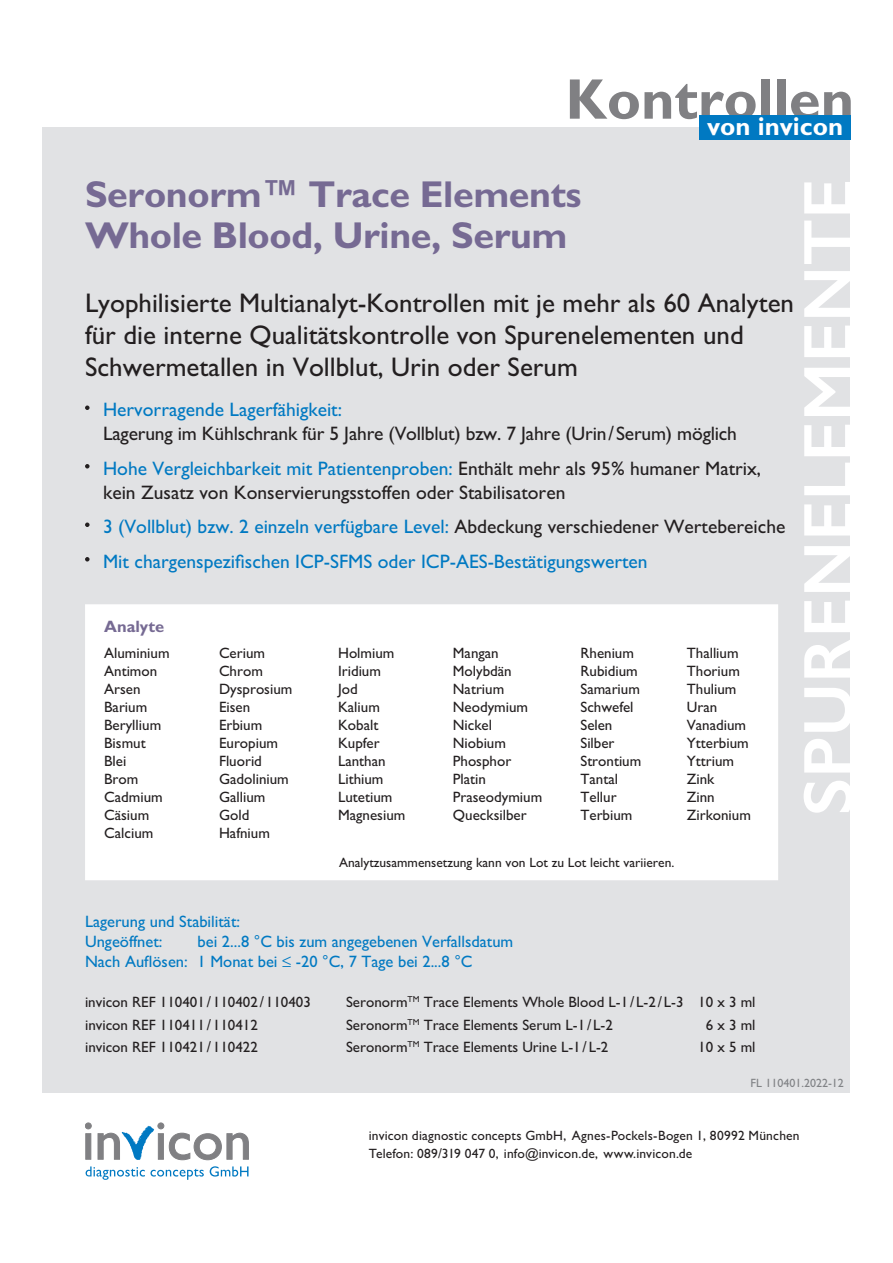
<style>
.page{position:relative;width:893px;height:1263px;background:#fff}
.page>*{position:absolute;margin:0;border:0;box-sizing:border-box;transform-origin:0 0}
.t1{font:600 70.5px "Gill Sans";color:#fff}
.t2{font:700 57.45px "M Gill Sans";color:#808083}
.t3{font:700 37.5px/40.5px "M Gill Sans";letter-spacing:-.01em;color:#766a93}
.t4{font:27px/31.5px "M Gill Sans";color:#231f20}
.t5{font:700 25.8px "M Gill Sans";color:#fff}
.t6{font:19.5px/34.5px "M Gill Sans";color:#0079c2}
.t7{font:19.5px/34.5px "M Gill Sans";color:#231f20}
.t8{font:16.5px/19.8px "M Gill Sans";color:#0079c2}
.t9{font:700 16.5px "M Gill Sans";color:#766a93}
.t10{font:15px/18px "M Gill Sans";color:#231f20}
.t11{font:13.5px/18px "M Gill Sans";letter-spacing:.01em;color:#231f20}
.t12{font:12px "M Gill Sans";color:#808285}
.s1{color:#0079c2}
.s2{color:#231f20}
</style>
<div class="page">
<div style="left:43px;top:128px;width:807px;height:965px;background:#e1e2e4"></div>
<svg style="left:86px;top:1166px;width:118px;height:14px"></svg>
<svg style="left:210px;top:1166px;width:39px;height:10px"></svg>
<svg style="left:85px;top:1123px;width:164px;height:37px"></svg>
<div style="left:699px;top:115px;width:152px;height:25px;background:#0079c2"></div>
<svg style="left:85px;top:405px;width:5px;height:5px"></svg>
<svg style="left:85px;top:464px;width:5px;height:4px"></svg>
<svg style="left:85px;top:522px;width:5px;height:5px"></svg>
<svg style="left:85px;top:557px;width:5px;height:4px"></svg>
<div style="left:85px;top:604px;width:693px;height:276px;background:#fff"></div>
<h2 class="t2" style="left:566px;top:66px;width:290px">Kontrollen</h2>
<h3 class="t5" style="left:707px;top:112px;width:137px">von invicon</h3>
<h3 class="t3" style="left:85px;top:174px;width:498px">Seronorm™ Trace Elements<br>Whole Blood, Urine, Serum</h3>
<h3 class="t4" style="left:85px;top:287px;width:711px">Lyophilisierte Multianalyt-Kontrollen mit je mehr als 60 Analyten für die interne Qualitätskontrolle von Spurenelementen und<br>Schwermetallen in Vollblut, Urin oder Serum</h3>
<h3 class="t6" style="left:103px;top:392px;width:241px">Hervorragende Lagerfähigkeit:</h3>
<h3 class="t7" style="left:103px;top:416px;width:660px">Lagerung im Kühlschrank für 5 Jahre (Vollblut) bzw. 7 Jahre (Urin/Serum) möglich<br><span class="s1">Hohe Vergleichbarkeit mit Patientenproben:</span> Enthält mehr als 95% humaner Matrix,</h3>
<h3 class="t6" style="left:103px;top:475px;width:684px"><span class="s2">kein Zusatz von Konservierungsstoffen oder Stabilisatoren<br></span>3 (Vollblut) bzw. 2 einzeln verfügbare Level: <span class="s2">Abdeckung verschiedener Wertebereiche<br></span>Mit chargenspezifischen ICP-SFMS oder ICP-AES-Bestätigungswerten</h3>
<p class="t9" style="left:104px;top:617px;width:61px">Analyte</p>
<p class="t10" style="left:104px;top:644px;width:67px">Aluminium<br>Antimon<br>Arsen<br>Barium<br>Beryllium<br>Bismut<br>Blei<br>Brom<br>Cadmium<br>Cäsium<br>Calcium</p>
<p class="t10" style="left:219px;top:644px;width:75px">Cerium<br>Chrom<br>Dysprosium<br>Eisen<br>Erbium<br>Europium<br>Fluorid<br>Gadolinium<br>Gallium<br>Gold<br>Hafnium</p>
<p class="t10" style="left:338px;top:644px;width:69px">Holmium<br>Iridium<br>Jod<br>Kalium<br>Kobalt<br>Kupfer<br>Lanthan<br>Lithium<br>Lutetium<br>Magnesium</p>
<p class="t10" style="left:453px;top:644px;width:91px">Mangan<br>Molybdän<br>Natrium<br>Neodymium<br>Nickel<br>Niobium<br>Phosphor<br>Platin<br>Praseodymium<br>Quecksilber</p>
<p class="t10" style="left:580px;top:644px;width:62px">Rhenium<br>Rubidium<br>Samarium<br>Schwefel<br>Selen<br>Silber<br>Strontium<br>Tantal<br>Tellur<br>Terbium</p>
<p class="t10" style="left:687px;top:644px;width:66px">Thallium<br>Thorium<br>Thulium<br>Uran<br>Vanadium<br>Ytterbium<br>Yttrium<br>Zink<br>Zinn<br>Zirkonium</p>
<p class="t11" style="left:339px;top:853px;width:337px">Analytzusammensetzung kann von Lot zu Lot leicht variieren.</p>
<h1 class="t1" style="left:786px;top:815px;width:638px;rotate:-90deg">SPURENELEMENTE</h1>
<p class="t8" style="left:85px;top:911px;width:157px">Lagerung und Stabilität:<br>Ungeöffnet:</p>
<p class="t8" style="left:85px;top:931px;width:430px;text-indent:112px">bei 2...8 °C bis zum angegebenen Verfallsdatum<br>Nach Auflösen: 1 Monat bei ≤ -20 °C, 7 Tage bei 2...8 °C</p>
<p class="t10" style="left:85px;top:993px;width:227px">invicon REF 110401 / 110402 / 110403</p>
<p class="t10" style="left:346px;top:993px;width:411px">Seronorm<sup>TM</sup> Trace Elements Whole Blood L-1 / L-2 / L-3 10 x 3 ml</p>
<p class="t10" style="left:85px;top:1016px;width:174px">invicon REF 110411 /110412</p>
<p class="t10" style="left:346px;top:1016px;width:268px">Seronorm<sup>TM</sup> Trace Elements Serum L-1 / L-2</p>
<p class="t10" style="left:706px;top:1016px;width:51px">6 x 3 ml</p>
<p class="t10" style="left:85px;top:1038px;width:174px">invicon REF 110421/ 110422</p>
<p class="t10" style="left:346px;top:1038px;width:264px">Seronorm<sup>TM</sup> Trace Elements Urine L-1 / L-2</p>
<p class="t10" style="left:698px;top:1038px;width:59px">10 x 5 ml</p>
<p class="t12" style="left:750px;top:1076px;width:95px">FL 110401.2022-12</p>
<p class="t11" style="left:369px;top:1126px;width:432px">invicon diagnostic concepts GmbH, Agnes-Pockels-Bogen 1, 80992 München<br>Telefon: 089/319 047 0, info@invicon.de, www.invicon.de</p>
</div>
